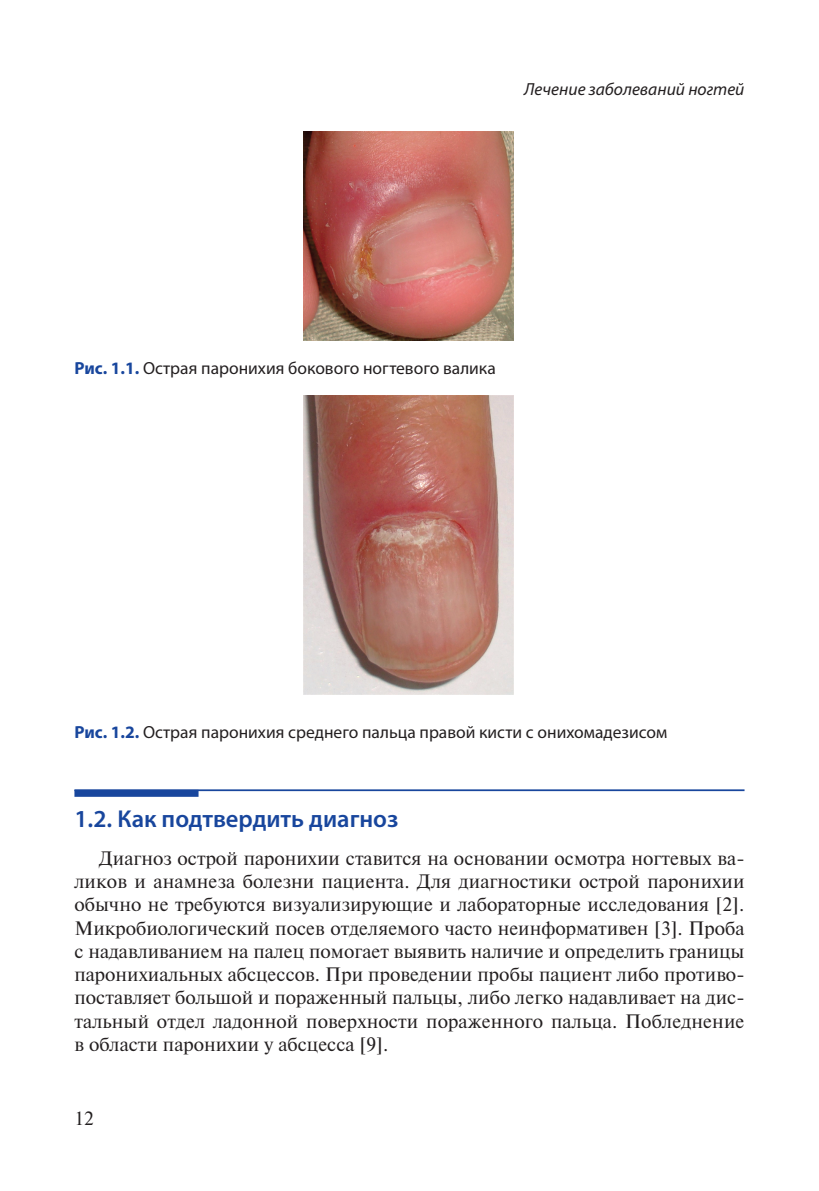
<style>
.page{position:relative;width:819px;height:1191px;background:#fff}
.page>*{position:absolute;margin:0;border:0;box-sizing:border-box;transform-origin:0 0}
.t1{font:600 24.5px "Myriad Pro";color:#18469d}
.t2{font:19.43px/23.3px "Newton";color:#231f20;text-align:justify}
.t3{font:19.25px "Newton";color:#231f20}
.t4{font:17.5px "Myriad Pro";color:#231f20}
.t5{font:italic 17.5px "Myriad Pro";color:#231f20}
.s1{font-weight:700;color:#18469d}
</style>
<div class="page">
<div style="left:74px;top:790px;width:124px;height:7px;background:#18469d"></div>
<hr style="left:74px;top:789px;width:670px;height:2px;background:#18469d">
<img style="left:303px;top:131px;width:210px;height:210px">
<img style="left:303px;top:396px;width:210px;height:298px">
<p class="t5" style="left:524px;top:83px;width:222px">Лечение заболеваний ногтей</p>
<p class="t4" style="left:74px;top:361px;width:423px"><span class="s1">Рис. 1.1.</span> Острая паронихия бокового ногтевого валика</p>
<p class="t4" style="left:74px;top:725px;width:594px"><span class="s1">Рис. 1.2.</span> Острая паронихия среднего пальца правой кисти с онихомадезисом</p>
<p class="t1" style="left:74px;top:809px;width:325px">1.2. Как подтвердить диагноз</p>
<p class="t2" style="left:74px;top:848px;width:671px;text-indent:25px">Диагноз острой паронихии ставится на основании осмотра ногтевых ва&shy;ликов и анамнеза болезни пациента. Для диагностики острой паронихии обычно не требуются визуализирующие и лабораторные исследования [2].<br>Микробиологический посев отделяемого часто неинформативен [3]. Проба с надавливанием на палец помогает выявить наличие и определить границы паронихиальных абсцессов. При проведении пробы пациент либо противо&shy;поставляет большой и пораженный пальцы, либо легко надавливает на дис&shy;тальный отдел ладонной поверхности пораженного пальца. Побледнение в области паронихии у абсцесса [9].</p>
<p class="t3" style="left:74px;top:1111px;width:21px">12</p>
</div>
